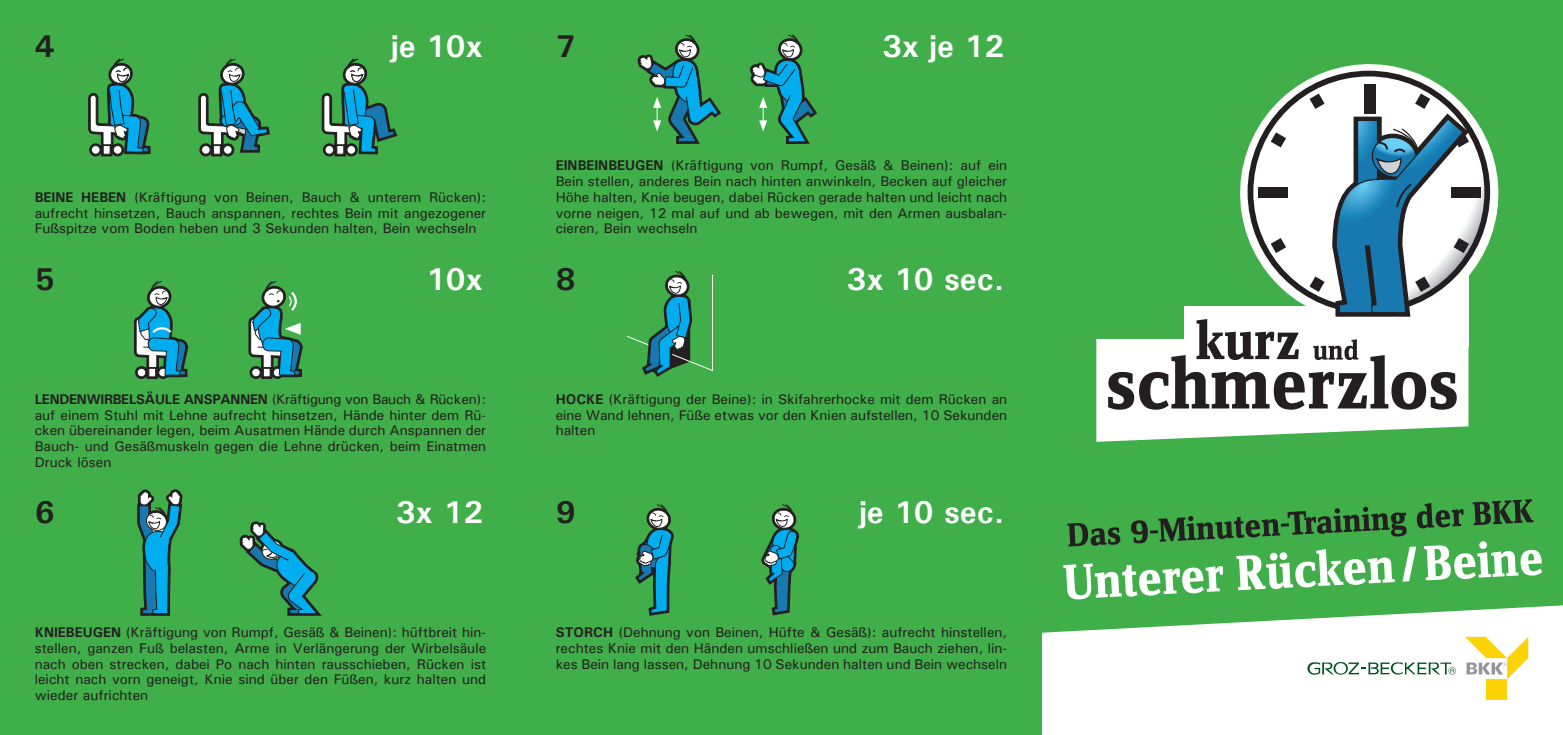
<style>
.page{position:relative;width:1563px;height:735px;background:#fff}
.page>*{position:absolute;margin:0;border:0;box-sizing:border-box;transform-origin:0 0}
.t1{font:700 31.5px "Univers";color:#fff}
.t2{font:700 31.5px "Univers";color:#231f20}
.Absatzformat_1{font:14px/15.8px "Univers ATT";color:#231f20;text-align:justify}
.s1{font-family:"Univers";font-weight:700}
</style>
<div class="page">
<div style="left:0;top:0;width:1563px;height:734px;background:#40ae49"></div>
<svg style="left:1042px;top:605px;width:521px;height:129px;background:#e8f5e9"></svg>
<svg style="left:198px;top:58px;width:72px;height:99px"></svg>
<svg style="left:1288px;top:64px;width:211px;height:205px"></svg>
<svg style="left:1250px;top:74px;width:237px;height:236px;background:#c0bfc0"></svg>
<div style="left:1451px;top:187px;width:30px;height:11px;background:#231f20"></div>
<div style="left:1364px;top:84px;width:11px;height:29px;background:#231f20"></div>
<svg style="left:1096px;top:93px;width:378px;height:348px"></svg>
<svg style="left:1063px;top:499px;width:479px;height:100px"></svg>
<svg style="left:88px;top:58px;width:63px;height:99px"></svg>
<svg style="left:321px;top:58px;width:77px;height:99px"></svg>
<svg style="left:134px;top:281px;width:55px;height:335px"></svg>
<svg style="left:761px;top:504px;width:39px;height:112px"></svg>
<svg style="left:635px;top:504px;width:39px;height:112px"></svg>
<svg style="left:750px;top:34px;width:67px;height:110px"></svg>
<svg style="left:637px;top:34px;width:84px;height:110px"></svg>
<svg style="left:239px;top:281px;width:83px;height:335px"></svg>
<svg style="left:627px;top:271px;width:86px;height:106px"></svg>
<div style="left:1486px;top:679px;width:21px;height:20px;background:#fed304"></div>
<svg style="left:1465px;top:636px;width:63px;height:43px;background:#f3e5a2"></svg>
<svg style="left:1307px;top:661px;width:149px;height:13px;background:#b5cdc0"></svg>
<p class="t2" style="left:35px;top:26px;width:21px">4</p>
<p class="t1" style="left:391px;top:26px;width:93px">je 10x</p>
<p class="t2" style="left:556px;top:26px;width:21px">7</p>
<p class="t1" style="left:882px;top:26px;width:123px">3x je 12</p>
<p class="Absatzformat_1" style="left:35px;top:189px;width:453px"><span class="s1">BEINE HEBEN</span> (Kräftigung von Beinen, Bauch &amp; unterem Rücken): aufrecht hinsetzen, Bauch anspannen, rechtes Bein mit angezogener Fußspitze vom Boden heben und 3 Sekunden halten, Bein wechseln</p>
<p class="Absatzformat_1" style="left:556px;top:157px;width:453px"><span class="s1">EINBEINBEUGEN</span> (Kräftigung von Rumpf, Gesäß &amp; Beinen): auf ein Bein stellen, anderes Bein nach hinten anwinkeln, Becken auf gleicher Höhe halten, Knie beugen, dabei Rücken gerade halten und leicht nach vorne neigen, 12 mal auf und ab bewegen, mit den Armen ausbalan&shy;cieren, Bein wechseln</p>
<p class="t2" style="left:35px;top:259px;width:21px">5</p>
<p class="t1" style="left:426px;top:259px;width:58px">10x</p>
<p class="t2" style="left:556px;top:259px;width:21px">8</p>
<p class="t1" style="left:846px;top:259px;width:159px">3x 10 sec.</p>
<p class="Absatzformat_1" style="left:35px;top:390px;width:453px"><span class="s1">LENDENWIRBELSÄULE ANSPANNEN</span> (Kräftigung von Bauch &amp; Rücken): auf einem Stuhl mit Lehne aufrecht hinsetzen, Hände hinter dem Rü&shy;cken übereinander legen, beim Ausatmen Hände durch Anspannen der Bauch- und Gesäßmuskeln gegen die Lehne drücken, beim Einatmen Druck lösen</p>
<p class="Absatzformat_1" style="left:556px;top:390px;width:453px"><span class="s1">HOCKE</span> (Kräftigung der Beine): in Skifahrerhocke mit dem Rücken an eine Wand lehnen, Füße etwas vor den Knien aufstellen, 10 Sekunden halten</p>
<p class="t2" style="left:35px;top:492px;width:21px">6</p>
<p class="t1" style="left:396px;top:492px;width:89px">3x 12</p>
<p class="t2" style="left:556px;top:492px;width:21px">9</p>
<p class="t1" style="left:859px;top:492px;width:146px">je 10 sec.</p>
<p class="Absatzformat_1" style="left:35px;top:624px;width:453px"><span class="s1">KNIEBEUGEN</span> (Kräftigung von Rumpf, Gesäß &amp; Beinen): hüftbreit hin&shy;stellen, ganzen Fuß belasten, Arme in Verlängerung der Wirbelsäule nach oben strecken, dabei Po nach hinten rausschieben, Rücken ist leicht nach vorn geneigt, Knie sind über den Füßen, kurz halten und wieder aufrichten</p>
<p class="Absatzformat_1" style="left:556px;top:624px;width:453px"><span class="s1">STORCH</span> (Dehnung von Beinen, Hüfte &amp; Gesäß): aufrecht hinstellen, rechtes Knie mit den Händen umschließen und zum Bauch ziehen, lin&shy;kes Bein lang lassen, Dehnung 10 Sekunden halten und Bein wechseln</p>
</div>
